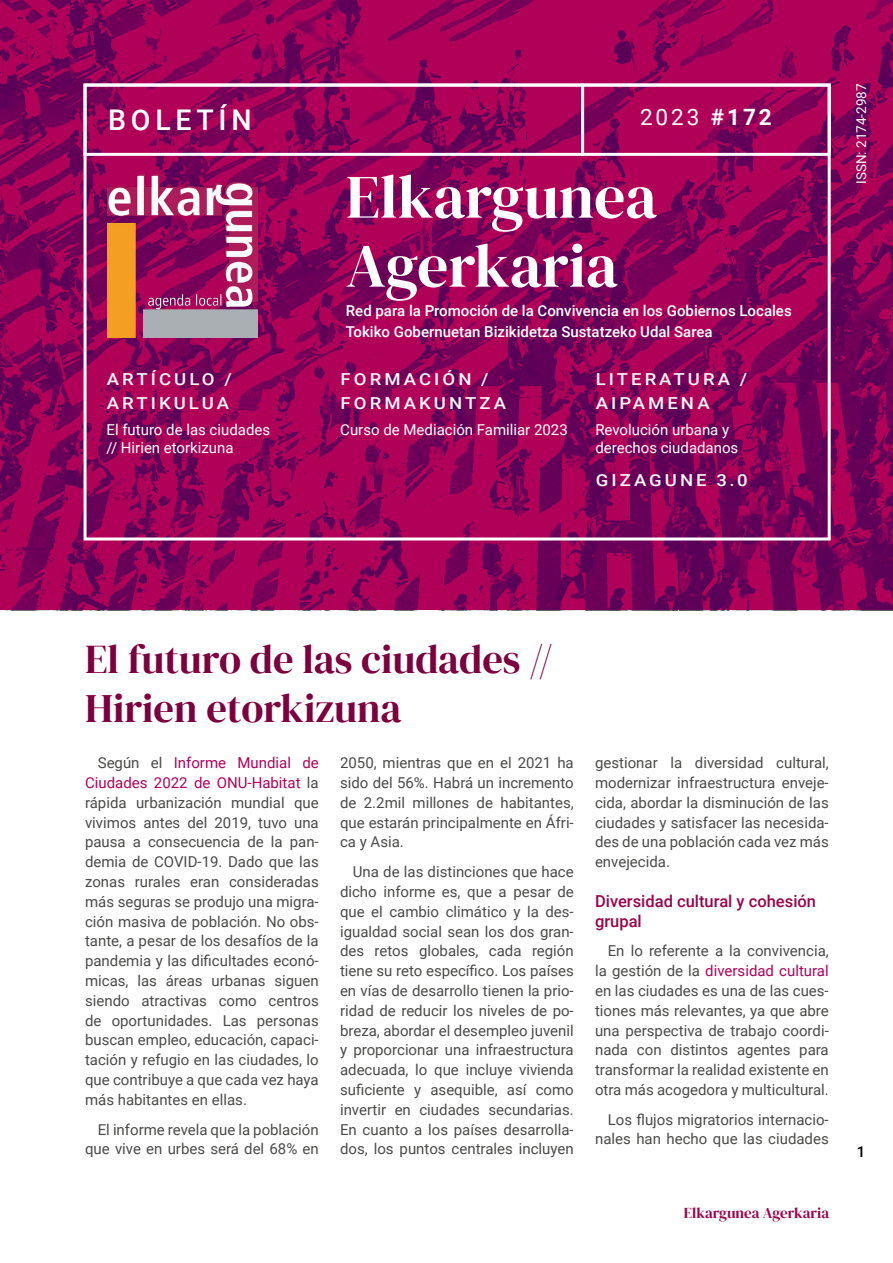
<style>
.page{position:relative;width:893px;height:1263px;background:#fff}
.page>*{position:absolute;margin:0;border:0;box-sizing:border-box;transform-origin:0 0}
.t1{font:61.5px/69px "DM Serif Display";color:#fff}
.t2{font:40.5px/48.6px "DM Serif Display";color:#7c003e}
.t3{font:500 28.5px "Roboto";letter-spacing:.165em;color:#fff}
.t4{font:22.5px "Roboto";color:#fff}
.t5{font:500 16.5px/24px "Roboto";letter-spacing:.165em;color:#f6f6f6;scale:1.12 1}
.t6{font:500 16.5px/19.8px "Roboto";color:#9a054a}
.t7{font:15px/19.8px "Roboto";color:#4a4a49;text-align:justify}
.t8{font:15px/18px "Roboto";color:#fff}
.t9{font:500 15px/20.7px "Roboto";color:#fff}
.t10{font:15px "DM Serif Display";color:#9a054a}
.t11{font:500 15px "Roboto";color:#000}
.t12{font:13.5px "Roboto";color:#fff}
.s1{font-weight:700}
.s2{color:#b10058}
</style>
<div class="page">
<svg style="left:0;top:0;width:893px;height:610px;background:#930259"></svg>
<img style="left:107px;top:174px;width:151px;height:163px">
<div style="left:84px;top:84px;width:500px;height:72px;border:3px solid #fff"></div>
<div style="left:581px;top:84px;width:250px;height:72px;border:3px solid #fff"></div>
<h3 class="t3" style="left:108px;top:100px;width:145px">BOLETÍN</h3>
<h3 class="t4" style="left:640px;top:101px;width:133px">2023 <span class="s1">#172</span></h3>
<p class="t5" style="left:107px;top:366px;width:113px">ARTÍCULO /<br>ARTIKULUA</p>
<p class="t8" style="left:107px;top:420px;width:165px">El futuro de las ciudades // Hirien etorkizuna</p>
<h1 class="t1" style="left:346px;top:163px;width:313px">Elkargunea<br>Agerkaria</h1>
<p class="t9" style="left:346px;top:300px;width:447px">Red para la Promoción de la Convivencia en los Gobiernos Locales<br>Tokiko Gobernuetan Bizikidetza Sustatzeko Udal Sarea</p>
<p class="t5" style="left:341px;top:366px;width:149px">FORMACIÓN /<br>FORMAKUNTZA</p>
<p class="t8" style="left:340px;top:420px;width:229px">Curso de Mediación Familiar 2023</p>
<p class="t5" style="left:596px;top:366px;width:137px">LITERATURA /<br>AIPAMENA</p>
<p class="t8" style="left:595px;top:420px;width:144px">Revolución urbana y derechos ciudadanos</p>
<p class="t5" style="left:596px;top:467px;width:137px">GIZAGUNE 3.0</p>
<p class="t12" style="left:852px;top:184px;width:102px;rotate:-90deg">ISSN: 2174-2987</p>
<h2 class="t2" style="left:85px;top:636px;width:469px">El futuro de las ciudades //<br>Hirien etorkizuna</h2>
<p class="t7" style="left:85px;top:752px;width:235px;text-indent:13px">Según el <span class="s2">Informe Mundial de Ciudades 2022 de ONU-Habitat</span> la rápida urbanización mundial que vivimos antes del 2019, tuvo una pausa a consecuencia de la pan&shy;demia de COVID-19. Dado que las zonas rurales eran consideradas más seguras se produjo una migra&shy;ción masiva de población. No obs&shy;tante, a pesar de los desafíos de la pandemia y las dificultades econó&shy;micas, las áreas urbanas siguen siendo atractivas como centros de oportunidades. Las personas buscan empleo, educación, capaci&shy;tación y refugio en las ciudades, lo que contribuye a que cada vez haya más habitantes en ellas.</p>
<p class="t7" style="left:85px;top:1119px;width:235px;text-align:right">El informe revela que la población que vive en urbes será del 68% en</p>
<p class="t7" style="left:340px;top:752px;width:235px">2050, mientras que en el 2021 ha sido del 56%. Habrá un incremento de 2.2mil millones de habitantes, que estarán principalmente en Áfri&shy;ca y Asia.</p>
<p class="t7" style="left:340px;top:861px;width:235px;text-indent:13px">Una de las distinciones que hace dicho informe es, que a pesar de que el cambio climático y la des&shy;igualdad social sean los dos gran&shy;des retos globales, cada región tiene su reto específico. Los países en vías de desarrollo tienen la prio&shy;ridad de reducir los niveles de po&shy;breza, abordar el desempleo juvenil y proporcionar una infraestructura adecuada, lo que incluye vivienda suficiente y asequible, así como invertir en ciudades secundarias.<br>En cuanto a los países desarrolla&shy;dos, los puntos centrales incluyen</p>
<p class="t7" style="left:595px;top:752px;width:235px">gestionar la diversidad cultural, modernizar infraestructura enveje&shy;cida, abordar la disminución de las ciudades y satisfacer las necesida&shy;des de una población cada vez más envejecida.</p>
<p class="t6" style="left:595px;top:890px;width:223px">Diversidad cultural y cohesión grupal</p>
<p class="t7" style="left:595px;top:940px;width:235px;text-indent:13px">En lo referente a la convivencia, la gestión de la <span class="s2">diversidad cultural </span>en las ciudades es una de las cues&shy;tiones más relevantes, ya que abre una perspectiva de trabajo coordi&shy;nada con distintos agentes para transformar la realidad existente en otra más acogedora y multicultural.</p>
<p class="t7" style="left:595px;top:1109px;width:235px;text-align:right">Los flujos migratorios internacio&shy;nales han hecho que las ciudades</p>
<p class="t10" style="left:684px;top:1204px;width:147px">Elkargunea Agerkaria</p>
<p class="t11" style="left:857px;top:1141px;width:10px">1</p>
</div>
